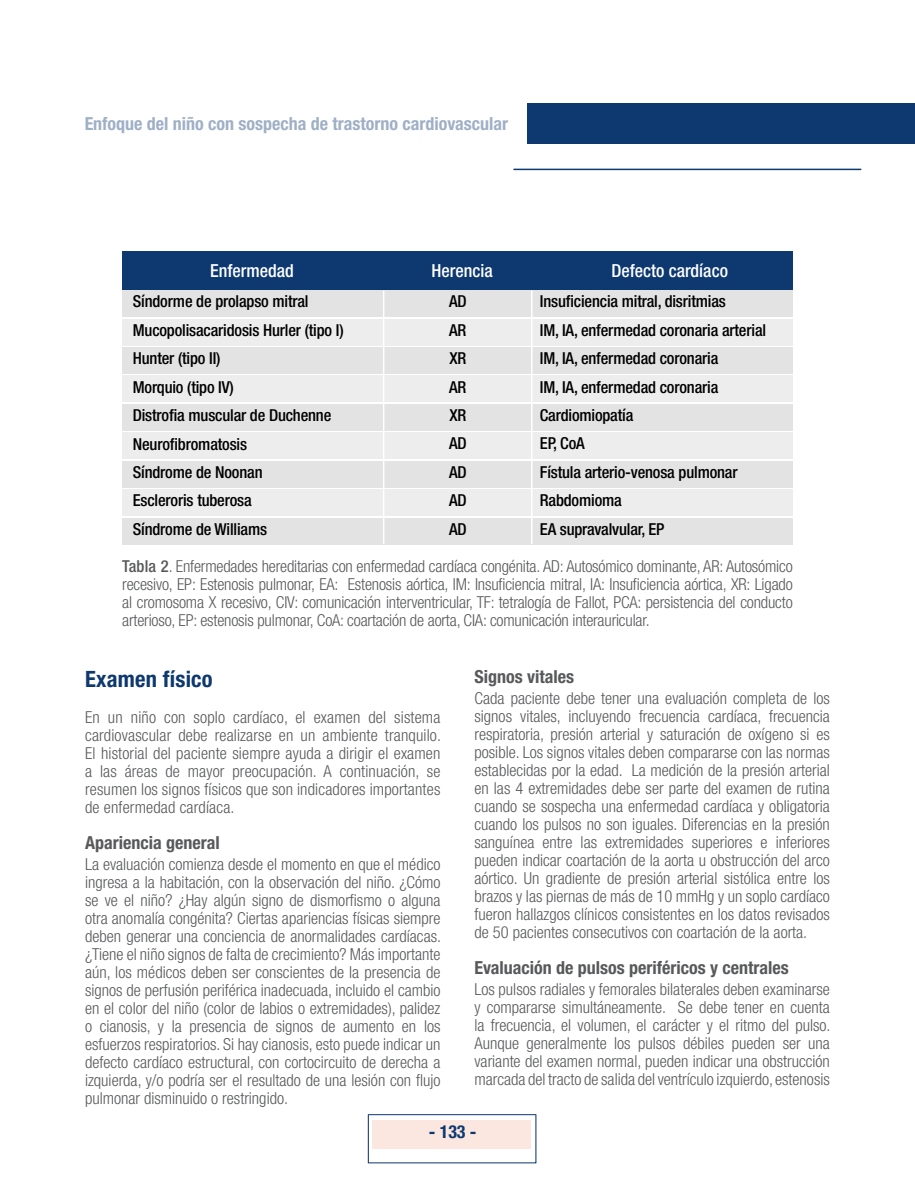
<style>
.page{position:relative;width:915px;height:1191px;background:#fff}
.page>*{position:absolute;margin:0;border:0;box-sizing:border-box;transform-origin:0 0}
.t1{font:700 condensed 22.5px "Helvetica Neue";letter-spacing:.01em;color:#0d3870}
.t2{font:700 condensed 18px "Helvetica Neue";color:#58595b}
.t3{font:700 condensed 18px "Helvetica Neue";color:#3d608d}
.t4{font:500 condensed 18px "Helvetica Neue LT Std";color:#fff}
.t5{font:700 condensed 18px "Helvetica Neue";color:#0d3870}
.t6{font:300 condensed 16.5px/18px "Helvetica Neue LT Com";color:#58595b;text-align:justify}
.t7{font:500 condensed 16.5px/28.3px "Helvetica Neue LT Std";letter-spacing:-.01em;color:#000}
.s1{font-family:"Helvetica Neue";font-weight:500}
</style>
<div class="page">
<svg style="left:367px;top:1114px;width:169px;height:49px"></svg>
<div style="left:372px;top:1119px;width:159px;height:29px;background:#fbe7e0"></div>
<div style="left:527px;top:103px;width:387px;height:41px;background:#0d3870"></div>
<hr style="left:514px;top:169px;width:346px;height:1px;background:#0d3870">
<div style="left:122px;top:291px;width:670px;height:26px;background:#e3e3e3"></div>
<div style="left:122px;top:319px;width:670px;height:26px;background:#ededed"></div>
<div style="left:122px;top:347px;width:670px;height:26px;background:#e3e3e3"></div>
<div style="left:122px;top:376px;width:670px;height:26px;background:#ededed"></div>
<div style="left:122px;top:404px;width:670px;height:26px;background:#e3e3e3"></div>
<div style="left:122px;top:433px;width:670px;height:26px;background:#ededed"></div>
<div style="left:122px;top:461px;width:670px;height:26px;background:#e3e3e3"></div>
<div style="left:122px;top:489px;width:670px;height:26px;background:#ededed"></div>
<div style="left:122px;top:518px;width:670px;height:26px;background:#e3e3e3"></div>
<div style="left:122px;top:251px;width:670px;height:38px;background:#0d3870"></div>
<hr style="left:531px;top:291px;width:1px;height:253px;background:#fff">
<hr style="left:383px;top:291px;width:1px;height:253px;background:#fff">
<p class="t3" style="left:84px;top:113px;width:425px">Enfoque del niño con sospecha de trastorno cardiovascular</p>
<p class="t4" style="left:210px;top:259px;width:85px">Enfermedad</p>
<p class="t4" style="left:431px;top:259px;width:63px">Herencia</p>
<p class="t4" style="left:611px;top:259px;width:118px">Defecto cardíaco</p>
<p class="t7" style="left:133px;top:287px;width:212px">Síndorme de prolapso mitral<br>Mucopolisacaridosis Hurler (tipo I)<br>Hunter (tipo II)<br>Morquio (tipo IV)<br>Distrofia muscular de Duchenne<br>Neurofibromatosis<br>Síndrome de Noonan<br>Escleroris tuberosa<br>Síndrome de Williams</p>
<p class="t7" style="left:449px;top:287px;width:19px">AD</p>
<p class="t7" style="left:449px;top:315px;width:19px">AR</p>
<p class="t7" style="left:449px;top:344px;width:18px">XR</p>
<p class="t7" style="left:449px;top:372px;width:19px">AR</p>
<p class="t7" style="left:449px;top:401px;width:18px">XR</p>
<p class="t7" style="left:449px;top:429px;width:19px;text-align:justify">AD AD AD AD</p>
<p class="t7" style="left:539px;top:287px;width:228px">Insuficiencia mitral, disritmias<br>IM, IA, enfermedad coronaria arterial<br>IM, IA, enfermedad coronaria<br>IM, IA, enfermedad coronaria<br>Cardiomiopatía<br>EP, CoA<br>Fístula arterio-venosa pulmonar<br>Rabdomioma<br>EA supravalvular, EP</p>
<p class="t6" style="left:122px;top:557px;width:671px"><span class="s1">Tabla 2</span>. Enfermedades hereditarias con enfermedad cardíaca congénita. AD: Autosómico dominante, AR: Autosómico recesivo, EP: Estenosis pulmonar, EA: Estenosis aórtica, IM: Insuficiencia mitral, IA: Insuficiencia aórtica, XR: Ligado al cromosoma X recesivo, CIV: comunicación interventricular, TF: tetralogía de Fallot, PCA: persistencia del conducto arterioso, EP: estenosis pulmonar, CoA: coartación de aorta, CIA: comunicación interauricular.</p>
<h1 class="t1" style="left:85px;top:665px;width:129px">Examen físico</h1>
<p class="t6" style="left:85px;top:708px;width:357px">En un niño con soplo cardíaco, el examen del sistema cardiovascular debe realizarse en un ambiente tranquilo.<br>El historial del paciente siempre ayuda a dirigir el examen a las áreas de mayor preocupación. A continuación, se resumen los signos físicos que son indicadores importantes de enfermedad cardíaca.</p>
<p class="t2" style="left:85px;top:831px;width:136px">Apariencia general</p>
<p class="t6" style="left:85px;top:855px;width:357px">La evaluación comienza desde el momento en que el médico ingresa a la habitación, con la observación del niño. ¿Cómo se ve el niño? ¿Hay algún signo de dismorfismo o alguna otra anomalía congénita? Ciertas apariencias físicas siempre deben generar una conciencia de anormalidades cardíacas. ¿Tiene el niño signos de falta de crecimiento? Más importante aún, los médicos deben ser conscientes de la presencia de signos de perfusión periférica inadecuada, incluido el cambio en el color del niño (color de labios o extremidades), palidez o cianosis, y la presencia de signos de aumento en los esfuerzos respiratorios. Si hay cianosis, esto puede indicar un defecto cardíaco estructural, con cortocircuito de derecha a izquierda, y/o podría ser el resultado de una lesión con flujo pulmonar disminuido o restringido.</p>
<p class="t2" style="left:474px;top:666px;width:101px">Signos vitales</p>
<p class="t6" style="left:474px;top:689px;width:357px">Cada paciente debe tener una evaluación completa de los signos vitales, incluyendo frecuencia cardíaca, frecuencia respiratoria, presión arterial y saturación de oxígeno si es posible. Los signos vitales deben compararse con las normas establecidas por la edad. La medición de la presión arterial en las 4 extremidades debe ser parte del examen de rutina cuando se sospecha una enfermedad cardíaca y obligatoria cuando los pulsos no son iguales. Diferencias en la presión sanguínea entre las extremidades superiores e inferiores pueden indicar coartación de la aorta u obstrucción del arco aórtico. Un gradiente de presión arterial sistólica entre los brazos y las piernas de más de 10 mmHg y un soplo cardíaco fueron hallazgos clínicos consistentes en los datos revisados de 50 pacientes consecutivos con coartación de la aorta.</p>
<p class="t2" style="left:474px;top:957px;width:316px">Evaluación de pulsos periféricos y centrales</p>
<p class="t6" style="left:474px;top:980px;width:357px">Los pulsos radiales y femorales bilaterales deben examinarse y compararse simultáneamente. Se debe tener en cuenta la frecuencia, el volumen, el carácter y el ritmo del pulso.<br>Aunque generalmente los pulsos débiles pueden ser una variante del examen normal, pueden indicar una obstrucción marcada del tracto de salida del ventrículo izquierdo, estenosis</p>
<p class="t5" style="left:428px;top:1116px;width:49px">- 133 -</p>
</div>
